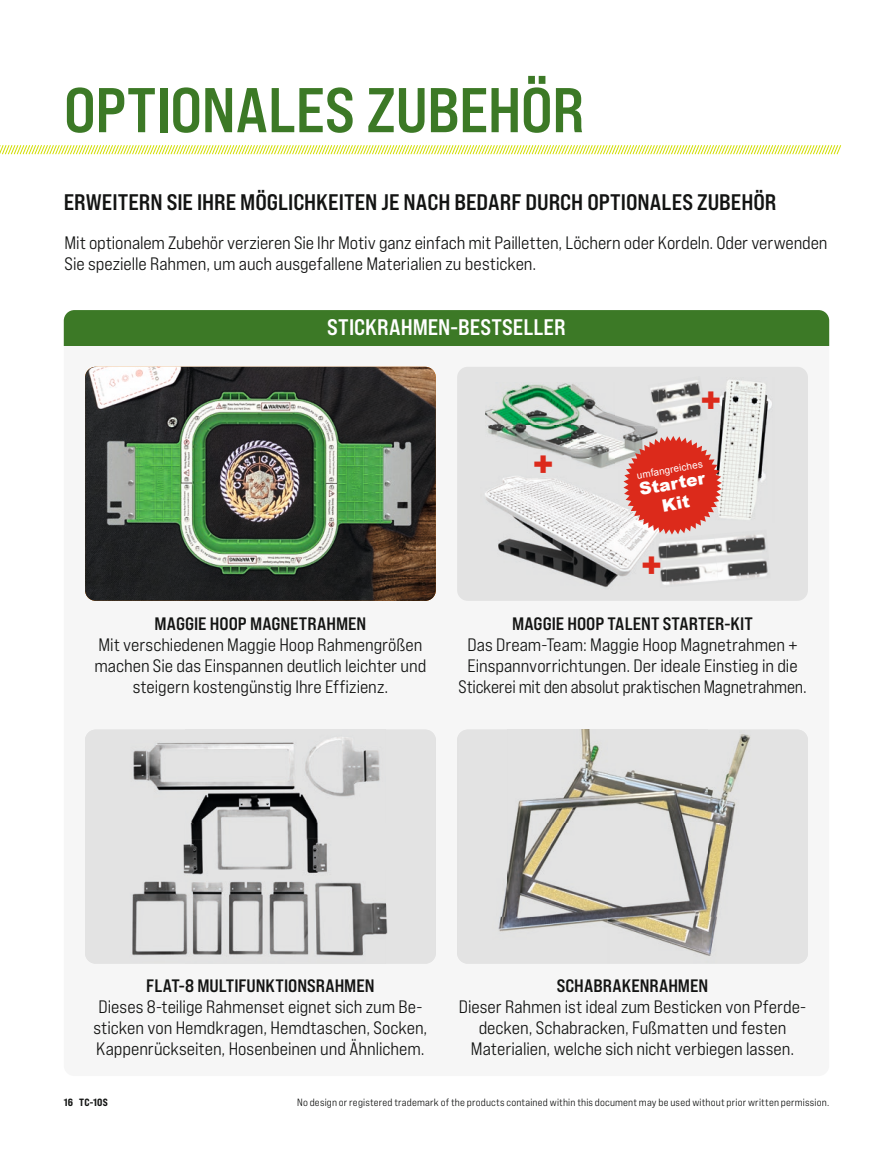
<style>
.page{position:relative;width:893px;height:1149px;background:#fff}
.page>*{position:absolute;margin:0;border:0;box-sizing:border-box;transform-origin:0 0}
.t1{font:63px "Bebas Neue Pro Exp Bd";letter-spacing:-.01em;color:#3c7926}
.t2{font:900 32.85px "Arial";color:#dc2a1b}
.t3{font:22.5px "Bebas Neue Pro Exp Bd";color:#131413}
.t4{font:22.5px "Bebas Neue Pro Exp Bd";letter-spacing:.005em;color:#fff}
.t5{font:18px/21px "Bebas Neue Pro Exp Md";letter-spacing:-.005em;color:#131413;text-align:center}
.t6{font:18px "Bebas Neue Pro Exp Bd";color:#131413}
.t7{font:900 17.1px/20.5px "Arial";color:#fff;text-align:center}
.t8{font:10.5px "Bebas Neue Pro Exp Md";letter-spacing:.02em;color:#131413}
.t9{font:10.5px "Bebas Neue Pro Exp Eb";letter-spacing:.02em;color:#131413}
.t10{font:9.9px "Arial";color:#fff}
</style>
<div class="page">
<svg style="left:0;top:145px;width:842px;height:10px"></svg>
<div style="left:64px;top:310px;width:765px;height:765px;background:#f6f6f6;border-radius:11px"></div>
<div style="left:64px;top:310px;width:765px;height:35px;background:#3c7926"></div>
<img style="left:85px;top:366px;width:351px;height:234px">
<div style="left:457px;top:366px;width:351px;height:234px;background:#e3e3e3;border-radius:11px"></div>
<img style="left:718px;top:380px;width:54px;height:140px">
<img style="left:658px;top:380px;width:44px;height:45px">
<img style="left:485px;top:383px;width:173px;height:85px">
<img style="left:648px;top:383px;width:10px;height:45px">
<img style="left:485px;top:476px;width:172px;height:112px">
<img style="left:666px;top:534px;width:48px;height:51px">
<img style="left:714px;top:535px;width:54px;height:46px">
<img style="left:656px;top:538px;width:10px;height:49px">
<svg style="left:623px;top:436px;width:99px;height:98px"></svg>
<img style="left:85px;top:729px;width:351px;height:234px">
<img style="left:457px;top:729px;width:351px;height:234px">
<h1 class="t1" style="left:64px;top:71px;width:522px">OPTIONALES ZUBEHÖR</h1>
<p class="t3" style="left:64px;top:188px;width:714px">ERWEITERN SIE IHRE MÖGLICHKEITEN JE NACH BEDARF DURCH OPTIONALES ZUBEHÖR</p>
<p class="t5" style="left:65px;top:232px;width:764px;text-align:left">Mit optionalem Zubehör verzieren Sie Ihr Motiv ganz einfach mit Pailletten, Löchern oder Kordeln. Oder verwenden<br>Sie spezielle Rahmen, um auch ausgefallene Materialien zu besticken.</p>
<p class="t4" style="left:327px;top:313px;width:240px">STICKRAHMEN-BESTSELLER</p>
<h2 class="t2" style="left:700px;top:376px;width:23px">+</h2>
<h2 class="t2" style="left:532px;top:440px;width:23px">+</h2>
<p class="t10" style="left:636px;top:468px;width:68px;rotate:-10deg">umfangreiches</p>
<p class="t7" style="left:638px;top:478px;width:68px;rotate:-10deg">Starter<br>Kit</p>
<p class="t6" style="left:155px;top:612px;width:213px">MAGGIE HOOP MAGNETRAHMEN</p>
<p class="t5" style="left:94px;top:633px;width:333px">Mit verschiedenen Maggie Hoop Rahmengrößen machen Sie das Einspannen deutlich leichter und steigern kostengünstig Ihre Effizienz.</p>
<h2 class="t2" style="left:641px;top:541px;width:23px">+</h2>
<p class="t6" style="left:512px;top:612px;width:242px">MAGGIE HOOP TALENT STARTER-KIT</p>
<p class="t5" style="left:458px;top:633px;width:350px">Das Dream-Team: Maggie Hoop Magnetrahmen +<br>Einspannvorrichtungen. Der ideale Einstieg in die<br>Stickerei mit den absolut praktischen Magnetrahmen.</p>
<p class="t6" style="left:146px;top:974px;width:230px">FLAT-8 MULTIFUNKTIONSRAHMEN</p>
<p class="t5" style="left:93px;top:995px;width:335px;text-align:left">Dieses 8-teilige Rahmenset eignet sich zum Be&shy;sticken von Hemdkragen, Hemdtaschen, Socken,<br>Kappenrückseiten, Hosenbeinen und Ähnlichem.</p>
<p class="t6" style="left:557px;top:974px;width:153px">SCHABRAKENRAHMEN</p>
<p class="t5" style="left:459px;top:995px;width:349px">Dieser Rahmen ist ideal zum Besticken von Pferde&shy;decken, Schabracken, Fußmatten und festen<br>Materialien, welche sich nicht verbiegen lassen.</p>
<p class="t9" style="left:64px;top:1095px;width:45px">16 TC-10S</p>
<p class="t8" style="left:297px;top:1095px;width:533px">No design or registered trademark of the products contained within this document may be used without prior written permission.</p>
</div>
